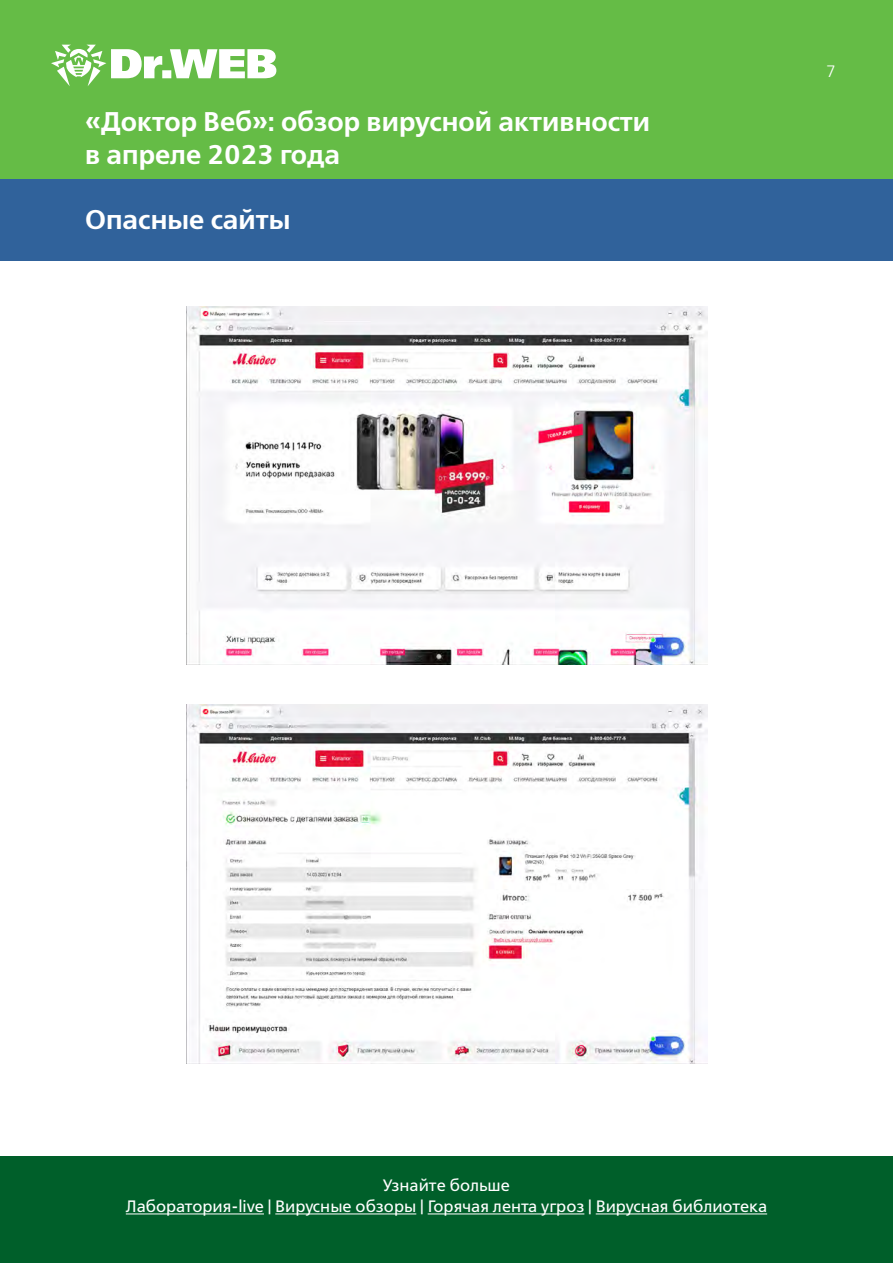
<style>
.page{position:relative;width:893px;height:1263px;background:#fff}
.page>*{position:absolute;margin:0;border:0;box-sizing:border-box;transform-origin:0 0}
.t1{font:600 27px/32.4px "Free Set";color:#fff}
.t2{font:16.5px/21.6px "Free Set";color:#fff;text-align:center}
.t3{font:300 16.5px "Free Set";color:#fff}
</style>
<div class="page">
<div style="left:0;top:0;width:893px;height:179px;background:#65bc46"></div>
<div style="left:0;top:1157px;width:893px;height:106px;background:#005f2a"></div>
<hr style="left:126px;top:1213px;width:138px;height:1px;background:#fff">
<hr style="left:275px;top:1213px;width:141px;height:1px;background:#fff">
<hr style="left:428px;top:1213px;width:156px;height:1px;background:#fff">
<hr style="left:596px;top:1213px;width:171px;height:1px;background:#fff">
<svg style="left:51px;top:45px;width:225px;height:41px"></svg>
<div style="left:0;top:179px;width:893px;height:81px;background:#30629b"></div>
<img style="left:186px;top:306px;width:522px;height:359px">
<img style="left:186px;top:705px;width:522px;height:358px">
<h1 class="t1" style="left:85px;top:105px;width:567px">«Доктор Веб»: обзор вирусной активности в апреле 2023 года</h1>
<h1 class="t1" style="left:85px;top:203px;width:207px">Опасные сайты</h1>
<p class="t3" style="left:826px;top:61px;width:12px">7</p>
<p class="t2" style="left:126px;top:1174px;width:643px">Узнайте больше<br>Лаборатория-live | Вирусные обзоры | Горячая лента угроз | Вирусная библиотека</p>
</div>
